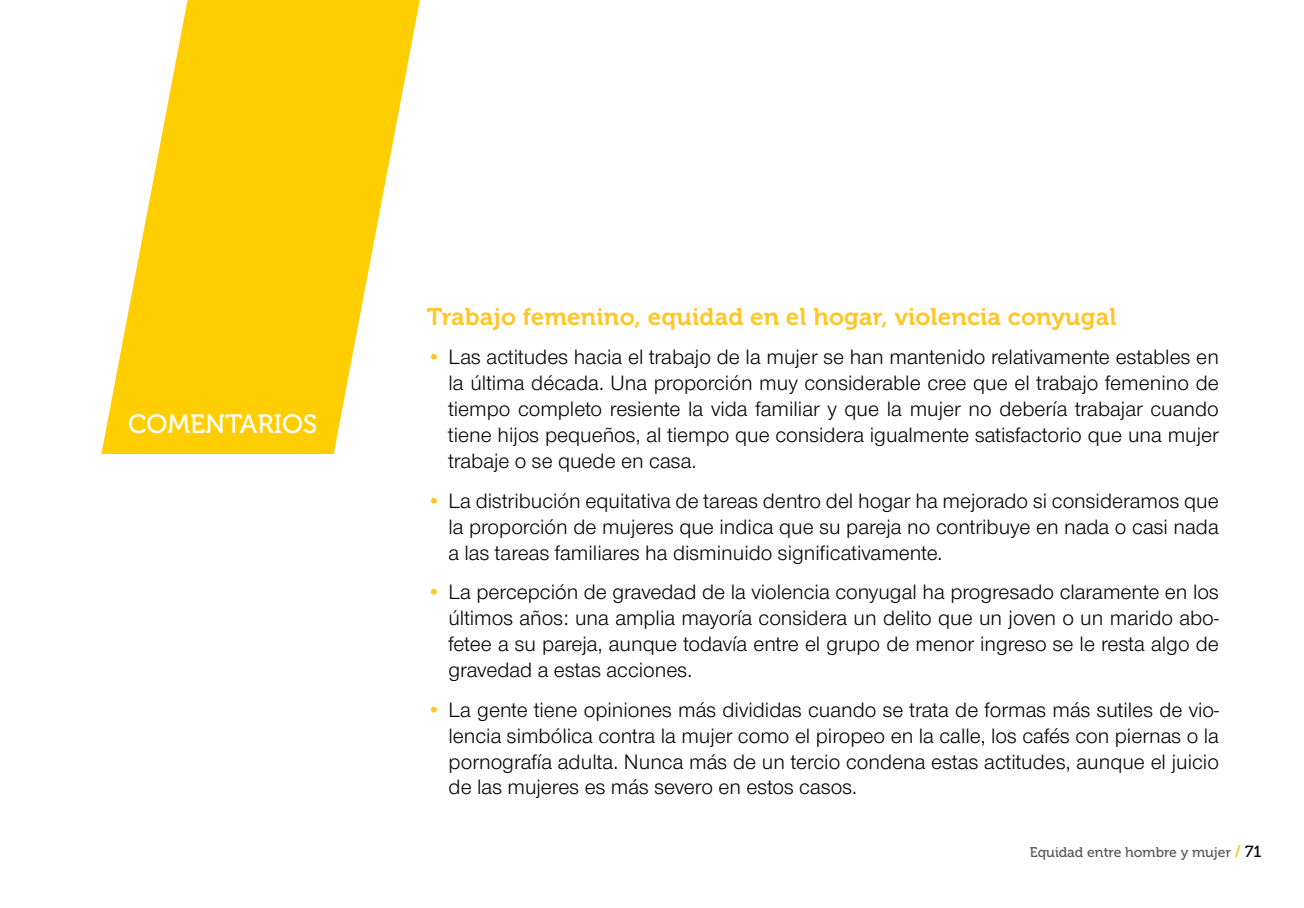
<style>
.page{position:relative;width:1304px;height:908px;background:#fff}
.page>*{position:absolute;margin:0;border:0;box-sizing:border-box;transform-origin:0 0}
.t1{font:26.4px "Museo 500";color:#fff}
.t2{font:24px "Museo 700";letter-spacing:.01em;color:#ffc627}
.t3{font:21.6px/26px "Nimbus San Nov";color:#000;text-align:justify}
.t4{font:14px "Museo 500";color:#55565a}
.s1{color:#ffc627}
.s2{font-family:"Museo 700";font-size:16px;color:#ffc627}
.s3{font-size:16px;color:#000}
</style>
<div class="page">
<svg style="left:101px;top:0;width:319px;height:454px;fill:#ffce00"></svg>
<p class="t1" style="left:128px;top:409px;width:190px">Comentarios</p>
<p class="t2" style="left:427px;top:303px;width:691px">Trabajo femenino, equidad en el hogar, violencia conyugal</p>
<p class="t3" style="left:448px;top:344px;width:772px;text-indent:-21px"><span class="s1">•</span> Las actitudes hacia el trabajo de la mujer se han mantenido relativamente estables en la última década. Una proporción muy considerable cree que el trabajo femenino de tiempo completo resiente la vida familiar y que la mujer no debería trabajar cuando tiene hijos pequeños, al tiempo que considera igualmente satisfactorio que una mujer trabaje o se quede en casa.</p>
<p class="t3" style="left:448px;top:487px;width:772px;text-indent:-22px"><span class="s1">•</span> La distribución equitativa de tareas dentro del hogar ha mejorado si consideramos que la proporción de mujeres que indica que su pareja no contribuye en nada o casi nada a las tareas familiares ha disminuido significativamente.</p>
<p class="t3" style="left:448px;top:579px;width:772px;text-indent:-22px"><span class="s1">•</span> La percepción de gravedad de la violencia conyugal ha progresado claramente en los últimos años: una amplia mayoría considera un delito que un joven o un marido abo&shy;fetee a su pareja, aunque todavía entre el grupo de menor ingreso se le resta algo de gravedad a estas acciones.</p>
<p class="t3" style="left:448px;top:696px;width:772px;text-indent:-22px"><span class="s1">•</span> La gente tiene opiniones más divididas cuando se trata de formas más sutiles de vio&shy;lencia simbólica contra la mujer como el piropeo en la calle, los cafés con piernas o la pornografía adulta. Nunca más de un tercio condena estas actitudes, aunque el juicio de las mujeres es más severo en estos casos.</p>
<p class="t4" style="left:1030px;top:844px;width:233px">Equidad entre hombre y mujer <span class="s2">/</span> <span class="s3">71</span></p>
</div>
